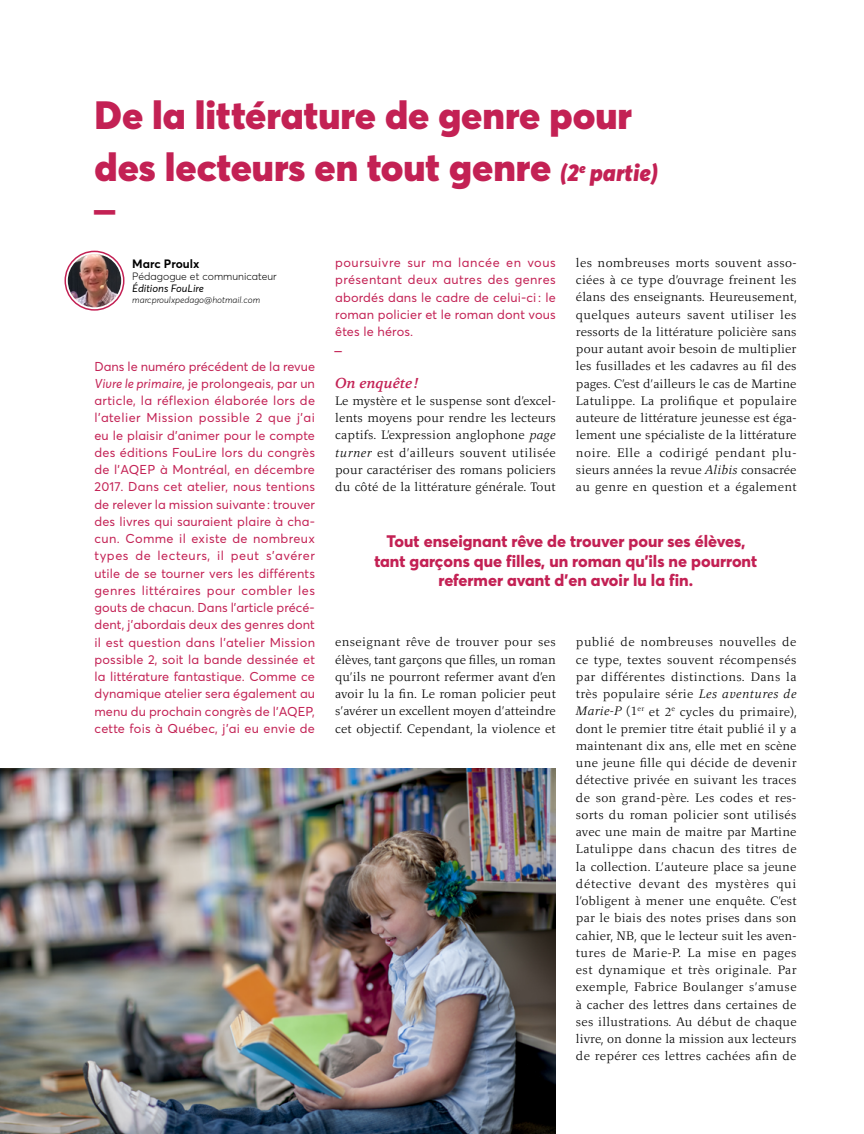
<style>
.page{position:relative;width:864px;height:1134px;background:#fff}
.page>*{position:absolute;margin:0;border:0;box-sizing:border-box;transform-origin:0 0}
.t1{font:900 39px/51.8px "Averta Std";color:#c32154}
.t2{font:800 16.5px/19.5px "Averta Std";color:#c32154;text-align:center}
.t3{font:italic 600 16.5px "Quodlibet Serif";color:#c32154}
.t4{font:italic 600 16.35px "Quodlibet Serif";color:#c32154}
.t5{font:300 13.8px/17.2px "Quodlibet Serif";letter-spacing:.01em;color:#000;text-align:justify}
.t6{font:12.75px/17.2px "Averta Std";letter-spacing:.01em;color:#c32154;text-align:justify}
.t7{font:700 12px "Averta Std";color:#000}
.t8{font:300 10.5px "Averta Std";color:#000}
.t9{font:italic 10.5px "Averta Std";color:#000}
.t10{font:italic 300 9px "Averta Std";color:#000}
.s1{font-style:italic;font-size:24px}
.s2{font-style:italic}
</style>
<div class="page">
<div style="left:64px;top:251px;width:61px;height:60px;border:2px solid #c32154;border-radius:50%"></div>
<img style="left:68px;top:254px;width:53px;height:53px;border-radius:27px">
<img style="left:0;top:769px;width:555px;height:365px">
<h1 class="t1" style="left:94px;top:89px;width:565px">De la littérature de genre pour des lecteurs en tout genre <span class="s1">(2</span><sup>e</sup> <span class="s1">partie)</span></h1>
<h1 class="t1" style="left:94px;top:169px;width:22px">_</h1>
<p class="t7" style="left:132px;top:256px;width:69px">Marc Proulx</p>
<p class="t8" style="left:132px;top:269px;width:146px">Pédagogue et communicateur</p>
<p class="t9" style="left:132px;top:282px;width:73px">Éditions FouLire</p>
<p class="t10" style="left:132px;top:294px;width:129px">marcproulxpedago@hotmail.com</p>
<p class="t6" style="left:94px;top:357px;width:222px">Dans le numéro précédent de la revue <span class="s2">Vivre le primaire</span>, je prolongeais, par un article, la réflexion élaborée lors de l’atelier Mission possible 2 que j’ai eu le plaisir d’animer pour le compte des éditions FouLire lors du congrès de l’AQEP à Montréal, en décembre 2017. Dans cet atelier, nous tentions de relever la mission suivante: trouver des livres qui sauraient plaire à cha&shy;cun. Comme il existe de nombreux types de lecteurs, il peut s’avérer utile de se tourner vers les différents genres littéraires pour combler les gouts de chacun. Dans l’article précé&shy;dent, j’abordais deux des genres dont il est question dans l’atelier Mission possible 2, soit la bande dessinée et la littérature fantastique. Comme ce dynamique atelier sera également au menu du prochain congrès de l’AQEP, cette fois à Québec, j’ai eu envie de</p>
<p class="t6" style="left:335px;top:254px;width:222px">poursuivre sur ma lancée en vous présentant deux autres des genres abordés dans le cadre de celui-ci : le roman policier et le roman dont vous êtes le héros.</p>
<p class="t3" style="left:335px;top:335px;width:10px">_</p>
<p class="t4" style="left:335px;top:373px;width:84px">On enquête !</p>
<p class="t5" style="left:335px;top:392px;width:222px">Le mystère et le suspense sont d’excel&shy;lents moyens pour rendre les lecteurs captifs. L’expression anglophone <span class="s2">page turner</span> est d’ailleurs souvent utilisée pour caractériser des romans policiers du côté de la littérature générale. Tout</p>
<p class="t5" style="left:576px;top:254px;width:222px">les nombreuses morts souvent asso&shy;ciées à ce type d’ouvrage freinent les élans des enseignants. Heureusement, quelques auteurs savent utiliser les ressorts de la littérature policière sans pour autant avoir besoin de multiplier les fusillades et les cadavres au fil des pages. C’est d’ailleurs le cas de Martine Latulippe. La prolifique et populaire auteure de littérature jeunesse est éga&shy;lement une spécialiste de la littérature noire. Elle a codirigé pendant plu&shy;sieurs années la revue <span class="s2">Alibis</span> consacrée au genre en question et a également</p>
<p class="t2" style="left:374px;top:532px;width:384px">Tout enseignant rêve de trouver pour ses élèves, tant garçons que filles, un roman qu’ils ne pourront refermer avant d’en avoir lu la fin.</p>
<p class="t5" style="left:335px;top:633px;width:222px">enseignant rêve de trouver pour ses élèves, tant garçons que filles, un roman qu’ils ne pourront refermer avant d’en avoir lu la fin. Le roman policier peut s’avérer un excellent moyen d’atteindre cet objectif. Cependant, la violence et</p>
<p class="t5" style="left:576px;top:633px;width:222px">publié de nombreuses nouvelles de ce type, textes souvent récompensés par différentes distinctions. Dans la très populaire série <span class="s2">Les aventures de Marie-P</span> (1<sup>er</sup> et 2<sup>e</sup> cycles du primaire), dont le premier titre était publié il y a maintenant dix ans, elle met en scène une jeune fille qui décide de devenir détective privée en suivant les traces de son grand-père. Les codes et res&shy;sorts du roman policier sont utilisés avec une main de maitre par Martine Latulippe dans chacun des titres de la collection. L’auteure place sa jeune détective devant des mystères qui l’obligent à mener une enquête. C’est par le biais des notes prises dans son cahier, NB, que le lecteur suit les aven&shy;tures de Marie-P. La mise en pages est dynamique et très originale. Par exemple, Fabrice Boulanger s’amuse à cacher des lettres dans certaines de ses illustrations. Au début de chaque livre, on donne la mission aux lecteurs de repérer ces lettres cachées afin de</p>
</div>
